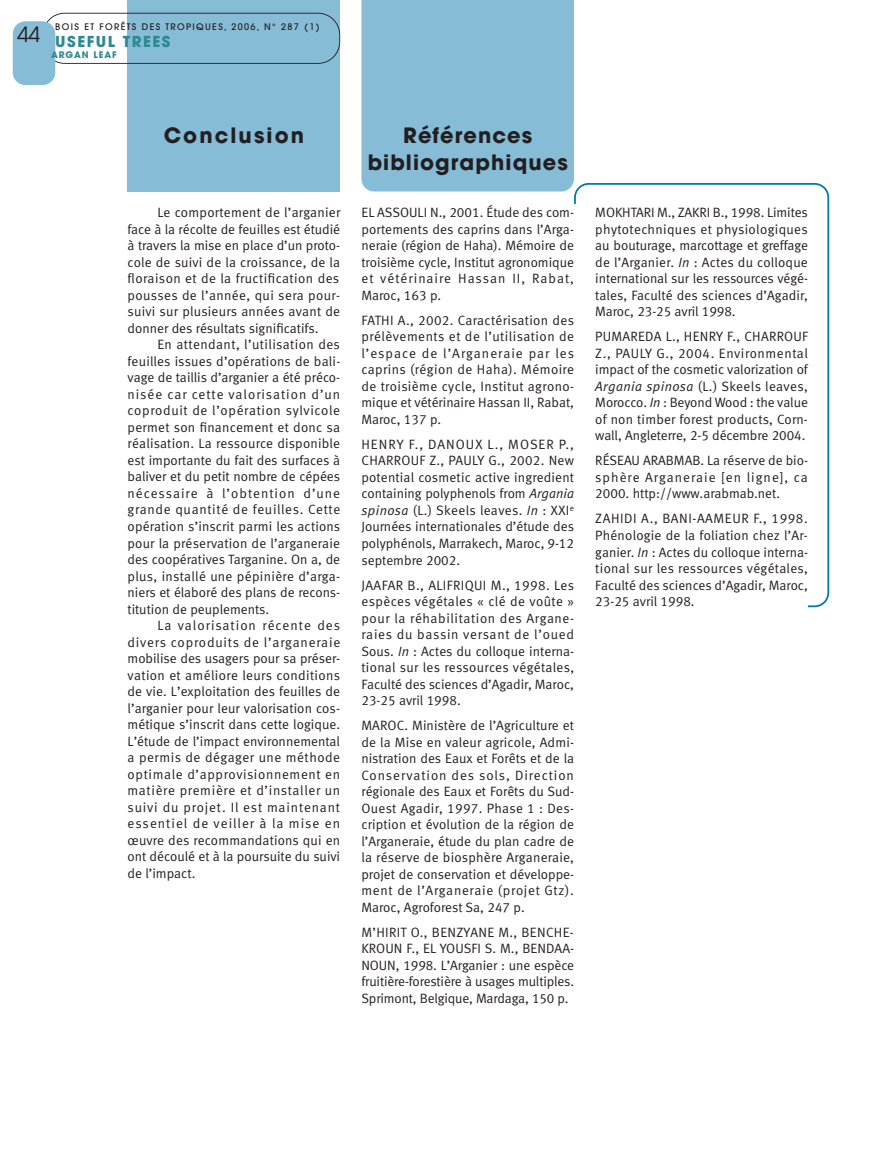
<style>
.page{position:relative;width:893px;height:1149px;background:#fff}
.page>*{position:absolute;margin:0;border:0;box-sizing:border-box;transform-origin:0 0}
.t1{font:700 21px/27px "Avant Garde";letter-spacing:.05em;color:#231f20;text-align:center}
.t2{font:700 21px "Avant Garde";letter-spacing:.1em;color:#231f20}
.t3{font:21px "Avant Garde";color:#231f20}
.t4{font:700 15px "Avant Garde";letter-spacing:.1em;color:#2c8993}
.t5{font:13.5px/16.5px "Meta Normal LF";color:#231f20;text-align:justify}
.t6{font:500 9px "Avant Garde";letter-spacing:.15em;color:#231f20}
.t7{font:700 9px "Avant Garde";letter-spacing:.1em;color:#2c8993}
.s1{font-style:italic}
</style>
<div class="page">
<svg style="left:574px;top:183px;width:255px;height:424px"></svg>
<div style="left:553px;top:204px;width:255px;height:855px;background:#fff"></div>
<div style="left:128px;top:0;width:212px;height:191px;background:#86bcd6"></div>
<div style="left:361px;top:0;width:213px;height:191px;background:#86bcd6"></div>
<svg style="left:46px;top:13px;width:294px;height:51px"></svg>
<div style="left:13px;top:21px;width:42px;height:64px;background:#86bcd6;border-radius:13px"></div>
<h1 class="t3" style="left:17px;top:26px;width:25px">44</h1>
<p class="t6" style="left:55px;top:23px;width:266px">BOIS ET FORÊTS DES TROPIQUES, 2006, N° 287 (1)</p>
<p class="t7" style="left:51px;top:51px;width:67px">ARGAN LEAF</p>
<p class="t4" style="left:55px;top:36px;width:117px">USEFUL TREES</p>
<h1 class="t2" style="left:164px;top:128px;width:142px">Conclusion</h1>
<p class="t5" style="left:128px;top:205px;width:214px;text-indent:30px">Le comportement de l’arganier face à la récolte de feuilles est étudié à travers la mise en place d’un proto&shy;cole de suivi de la croissance, de la floraison et de la fructification des pousses de l’année, qui sera pour&shy;suivi sur plusieurs années avant de donner des résultats significatifs.</p>
<p class="t5" style="left:128px;top:337px;width:214px;text-indent:30px">En attendant, l’utilisation des feuilles issues d’opérations de bali&shy;vage de taillis d’arganier a été préco&shy;nisée car cette valorisation d’un coproduit de l’opération sylvicole permet son financement et donc sa réalisation. La ressource disponible est importante du fait des surfaces à baliver et du petit nombre de cépées nécessaire à l’obtention d’une grande quantité de feuilles. Cette opération s’inscrit parmi les actions pour la préservation de l’arganeraie des coopératives Targanine. On a, de plus, installé une pépinière d’arga&shy;niers et élaboré des plans de recons&shy;titution de peuplements.</p>
<p class="t5" style="left:128px;top:618px;width:214px;text-indent:30px">La valorisation récente des divers coproduits de l’arganeraie mobilise des usagers pour sa préser&shy;vation et améliore leurs conditions de vie. L’exploitation des feuilles de l’arganier pour leur valorisation cos&shy;métique s’inscrit dans cette logique.<br>L’étude de l’impact environnemental a permis de dégager une méthode optimale d’approvisionnement en matière première et d’installer un suivi du projet. Il est maintenant essentiel de veiller à la mise en œuvre des recommandations qui en ont découlé et à la poursuite du suivi de l’impact.</p>
<h1 class="t1" style="left:368px;top:125px;width:202px">Références bibliographiques</h1>
<p class="t5" style="left:361px;top:205px;width:214px">EL ASSOULI N., 2001. Étude des com&shy;portements des caprins dans l’Arga&shy;neraie (région de Haha). Mémoire de troisième cycle, Institut agronomique et vétérinaire Hassan II, Rabat, Maroc, 163 p.</p>
<p class="t5" style="left:361px;top:313px;width:214px">FATHI A., 2002. Caractérisation des prélèvements et de l’utilisation de l’espace de l’Arganeraie par les caprins (région de Haha). Mémoire de troisième cycle, Institut agrono&shy;mique et vétérinaire Hassan II, Rabat, Maroc, 137 p.</p>
<p class="t5" style="left:361px;top:437px;width:214px">HENRY F., DANOUX L., MOSER P., CHARROUF Z., PAULY G., 2002. New potential cosmetic active ingredient containing polyphenols from <span class="s1">Argania spinosa</span> (L.) Skeels leaves. <span class="s1">In</span> : XXI<sup>e </sup>Journées internationales d’étude des polyphénols, Marrakech, Maroc, 9-12 septembre 2002.</p>
<p class="t5" style="left:361px;top:577px;width:214px">JAAFAR B., ALIFRIQUI M., 1998. Les espèces végétales « clé de voûte » pour la réhabilitation des Argane&shy;raies du bassin versant de l’oued Sous. <span class="s1">In</span> : Actes du colloque interna&shy;tional sur les ressources végétales, Faculté des sciences d’Agadir, Maroc, 23-25 avril 1998.</p>
<p class="t5" style="left:361px;top:718px;width:214px">MAROC. Ministère de l’Agriculture et de la Mise en valeur agricole, Admi&shy;nistration des Eaux et Forêts et de la Conservation des sols, Direction régionale des Eaux et Forêts du Sud-Ouest Agadir, 1997. Phase 1 : Des&shy;cription et évolution de la région de l’Arganeraie, étude du plan cadre de la réserve de biosphère Arganeraie, projet de conservation et développe&shy;ment de l’Arganeraie (projet Gtz).<br>Maroc, Agroforest Sa, 247 p.</p>
<p class="t5" style="left:361px;top:924px;width:214px">M’HIRIT O., BENZYANE M., BENCHE-KROUN F., EL YOUSFI S. M., BENDAA-NOUN, 1998. L’Arganier : une espèce fruitière-forestière à usages multiples.<br>Sprimont, Belgique, Mardaga, 150 p.</p>
<p class="t5" style="left:595px;top:205px;width:214px">MOKHTARI M., ZAKRI B., 1998. Limites phytotechniques et physiologiques au bouturage, marcottage et greffage de l’Arganier. <span class="s1">In</span> : Actes du colloque international sur les ressources végé&shy;tales, Faculté des sciences d’Agadir, Maroc, 23-25 avril 1998.</p>
<p class="t5" style="left:595px;top:329px;width:214px">PUMAREDA L., HENRY F., CHARROUF Z., PAULY G., 2004. Environmental impact of the cosmetic valorization of <span class="s1">Argania spinosa</span> (L.) Skeels leaves, Morocco. <span class="s1">In</span> : Beyond Wood : the value of non timber forest products, Corn&shy;wall, Angleterre, 2-5 décembre 2004.</p>
<p class="t5" style="left:595px;top:453px;width:214px">RÉSEAU ARABMAB. La réserve de bio&shy;sphère Arganeraie [en ligne], ca 2000. http://www.arabmab.net.</p>
<p class="t5" style="left:595px;top:511px;width:214px">ZAHIDI A., BANI-AAMEUR F., 1998.<br>Phénologie de la foliation chez l’Ar&shy;ganier. <span class="s1">In</span> : Actes du colloque interna&shy;tional sur les ressources végétales, Faculté des sciences d’Agadir, Maroc, 23-25 avril 1998.</p>
</div>
